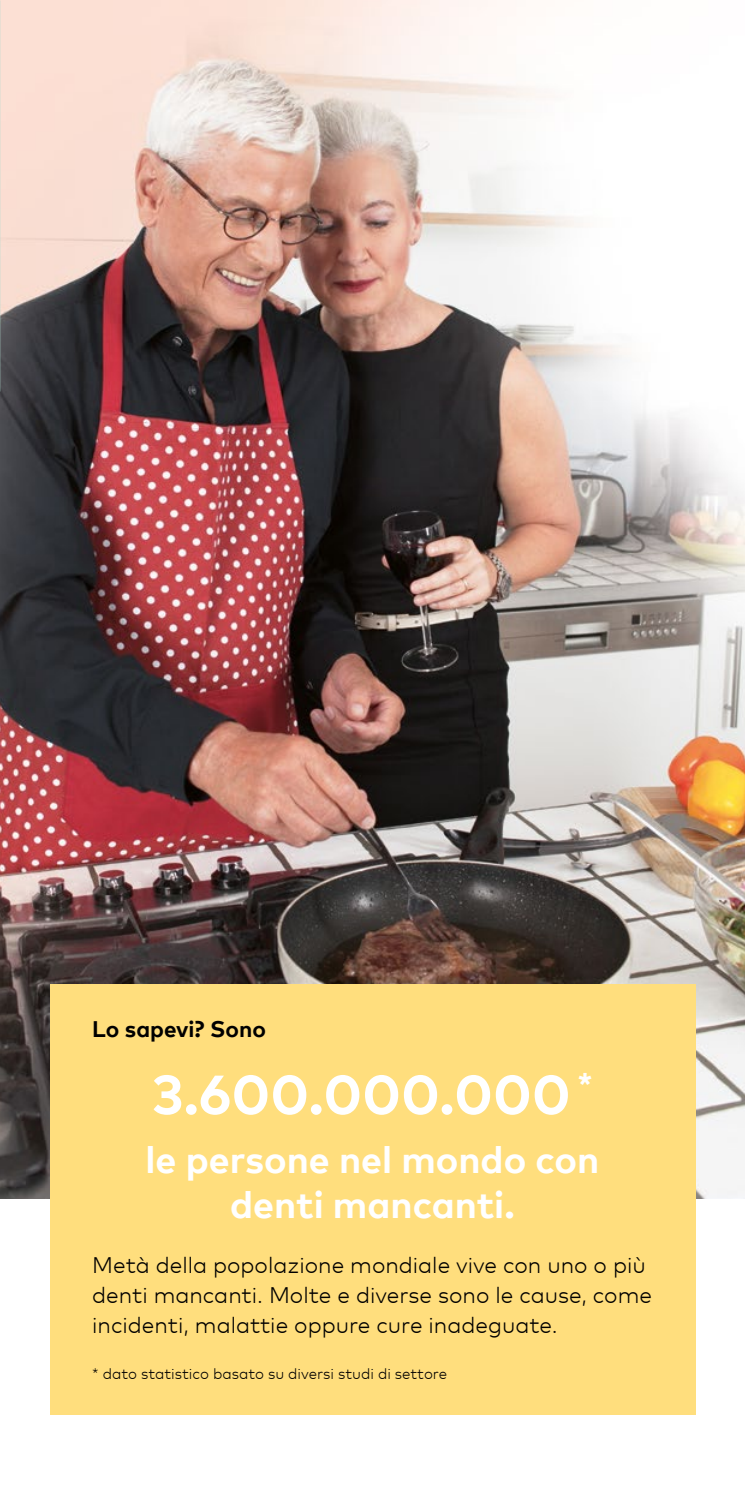
<style>
.page{position:relative;width:745px;height:1489px;background:#fff}
.page>*{position:absolute;margin:0;border:0;box-sizing:border-box;transform-origin:0 0}
.t1{font:700 55px "Mark Pro";color:#fff}
.t2{font:700 37.5px/45px "Mark Pro";color:#fff;text-align:center}
.t3{font:300 22.5px/30px "Mark Pro";color:#000}
.t4{font:700 22.5px "Mark Pro";color:#000}
.t5{font:300 15px "Mark Pro";color:#000}
</style>
<div class="page">
<img style="left:0;top:0;width:744px;height:1198px">
<div style="left:50px;top:984px;width:644px;height:430px;background:#ffde7d"></div>
<p class="t4" style="left:92px;top:1012px;width:175px">Lo sapevi? Sono</p>
<h1 class="t1" style="left:152px;top:1052px;width:442px">3.600.000.000 <sup>*</sup></h1>
<h2 class="t2" style="left:145px;top:1134px;width:455px">le persone nel mondo con denti mancanti.</h2>
<p class="t3" style="left:92px;top:1248px;width:561px">Metà della popolazione mondiale vive con uno o più denti mancanti. Molte e diverse sono le cause, come incidenti, malattie oppure cure inadeguate.</p>
<p class="t5" style="left:92px;top:1362px;width:356px">* dato statistico basato su diversi studi di settore</p>
</div>
